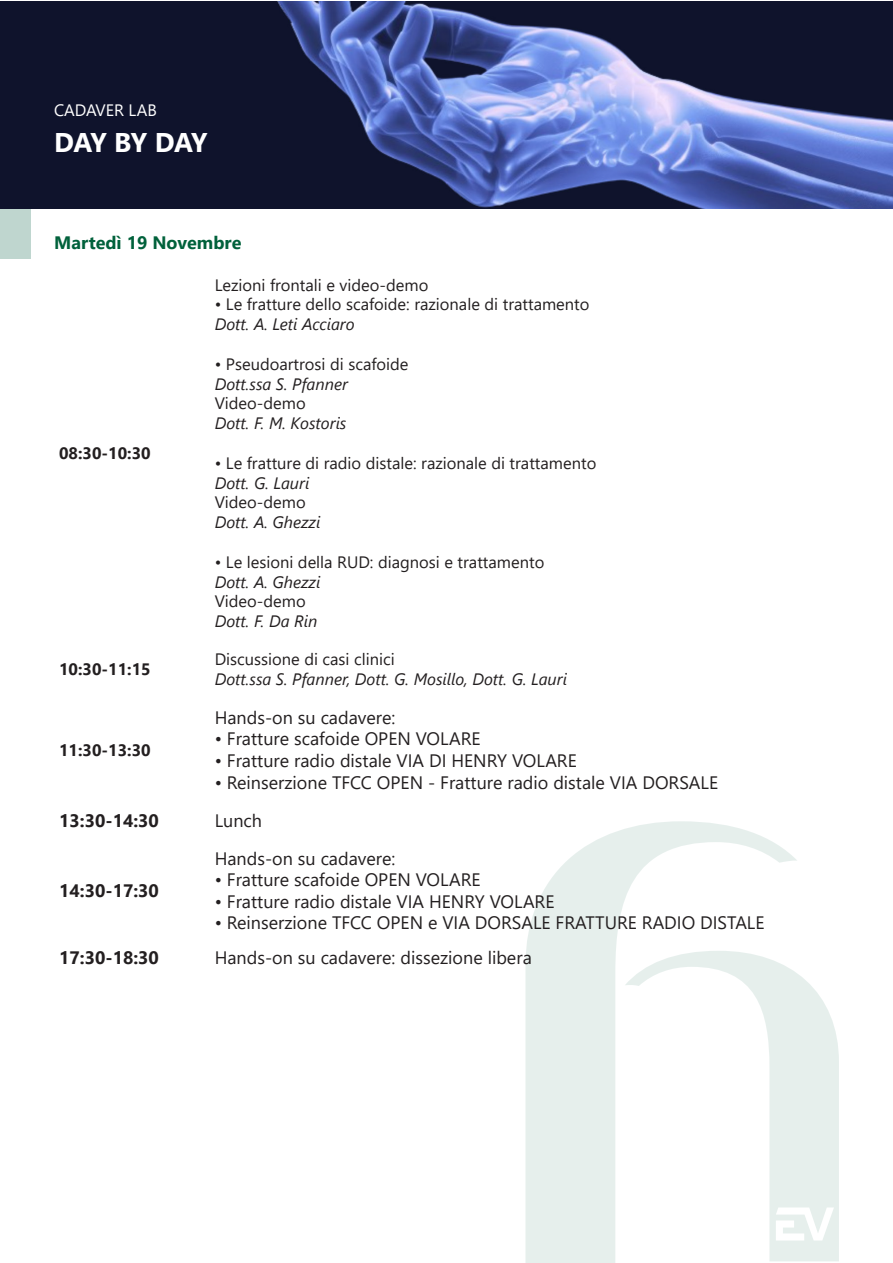
<style>
.page{position:relative;width:893px;height:1263px;background:#fff}
.page>*{position:absolute;margin:0;border:0;box-sizing:border-box;transform-origin:0 0}
.t1{font:700 27px "Segoe UI";letter-spacing:-.025em;color:#fff}
.t2{font:18px "Segoe UI";color:#231f20}
.t3{font:700 18px "Segoe UI";color:#231f20}
.t4{font:700 18px "Segoe UI";color:#00613b}
.t5{font:16.5px "Segoe UI";color:#231f20}
.t6{font:italic 16.5px/19.8px "Segoe UI";color:#231f20}
.t7{font:700 16.5px "Segoe UI";color:#231f20}
.t8{font:16.5px "Segoe UI";color:#fff}
.s1{font-style:normal}
</style>
<div class="page">
<svg style="left:525px;top:821px;width:272px;height:442px;fill:#e6efec"></svg>
<svg style="left:625px;top:951px;width:214px;height:310px"></svg>
<svg style="left:776px;top:1207px;width:58px;height:33px"></svg>
<img style="left:1px;top:1px;width:892px;height:207px">
<img style="left:0;top:0;width:1px;height:208px">
<div style="left:0;top:209px;width:31px;height:49px;background:#bfd6cf"></div>
<p class="t8" style="left:54px;top:95px;width:104px">CADAVER LAB</p>
<p class="t1" style="left:54px;top:117px;width:155px">DAY BY DAY</p>
<p class="t4" style="left:54px;top:226px;width:189px">Martedì 19 Novembre</p>
<p class="t7" style="left:59px;top:437px;width:93px">08:30-10:30</p>
<p class="t7" style="left:59px;top:653px;width:93px">10:30-11:15</p>
<p class="t7" style="left:59px;top:734px;width:93px">11:30-13:30</p>
<p class="t5" style="left:215px;top:269px;width:215px">Lezioni frontali e video-demo</p>
<p class="t5" style="left:215px;top:289px;width:376px">• Le fratture dello scafoide: razionale di trattamento</p>
<p class="t6" style="left:215px;top:312px;width:141px">Dott. A. Leti Acciaro</p>
<p class="t5" style="left:215px;top:348px;width:195px">• Pseudoartrosi di scafoide</p>
<p class="t6" style="left:215px;top:371px;width:135px">Dott.ssa S. Pfanner<br><span class="s1">Video-demo<br></span>Dott. F. M. Kostoris</p>
<p class="t5" style="left:215px;top:447px;width:383px">• Le fratture di radio distale: razionale di trattamento</p>
<p class="t6" style="left:215px;top:470px;width:96px">Dott. G. Lauri</p>
<p class="t5" style="left:215px;top:487px;width:93px">Video-demo</p>
<p class="t6" style="left:215px;top:510px;width:107px">Dott. A. Ghezzi</p>
<p class="t5" style="left:215px;top:546px;width:331px">• Le lesioni della RUD: diagnosi e trattamento</p>
<p class="t6" style="left:215px;top:569px;width:107px">Dott. A. Ghezzi</p>
<p class="t5" style="left:215px;top:586px;width:93px">Video-demo</p>
<p class="t6" style="left:215px;top:609px;width:104px">Dott. F. Da Rin</p>
<p class="t5" style="left:215px;top:643px;width:181px">Discussione di casi clinici</p>
<p class="t6" style="left:215px;top:666px;width:354px">Dott.ssa S. Pfanner, Dott. G. Mosillo, Dott. G. Lauri</p>
<p class="t2" style="left:215px;top:700px;width:182px">Hands-on su cadavere:</p>
<p class="t2" style="left:215px;top:722px;width:267px">• Fratture scafoide OPEN VOLARE</p>
<p class="t2" style="left:215px;top:743px;width:364px">• Fratture radio distale VIA DI HENRY VOLARE</p>
<p class="t2" style="left:215px;top:765px;width:505px">• Reinserzione TFCC OPEN - Fratture radio distale VIA DORSALE</p>
<p class="t3" style="left:59px;top:803px;width:101px">13:30-14:30</p>
<p class="t2" style="left:215px;top:803px;width:49px">Lunch</p>
<p class="t3" style="left:59px;top:873px;width:101px">14:30-17:30</p>
<p class="t2" style="left:215px;top:841px;width:182px">Hands-on su cadavere:</p>
<p class="t2" style="left:215px;top:863px;width:267px">• Fratture scafoide OPEN VOLARE</p>
<p class="t2" style="left:215px;top:884px;width:341px">• Fratture radio distale VIA HENRY VOLARE</p>
<p class="t2" style="left:215px;top:906px;width:551px">• Reinserzione TFCC OPEN e VIA DORSALE FRATTURE RADIO DISTALE</p>
<p class="t3" style="left:59px;top:940px;width:101px">17:30-18:30</p>
<p class="t2" style="left:215px;top:940px;width:319px">Hands-on su cadavere: dissezione libera</p>
</div>
